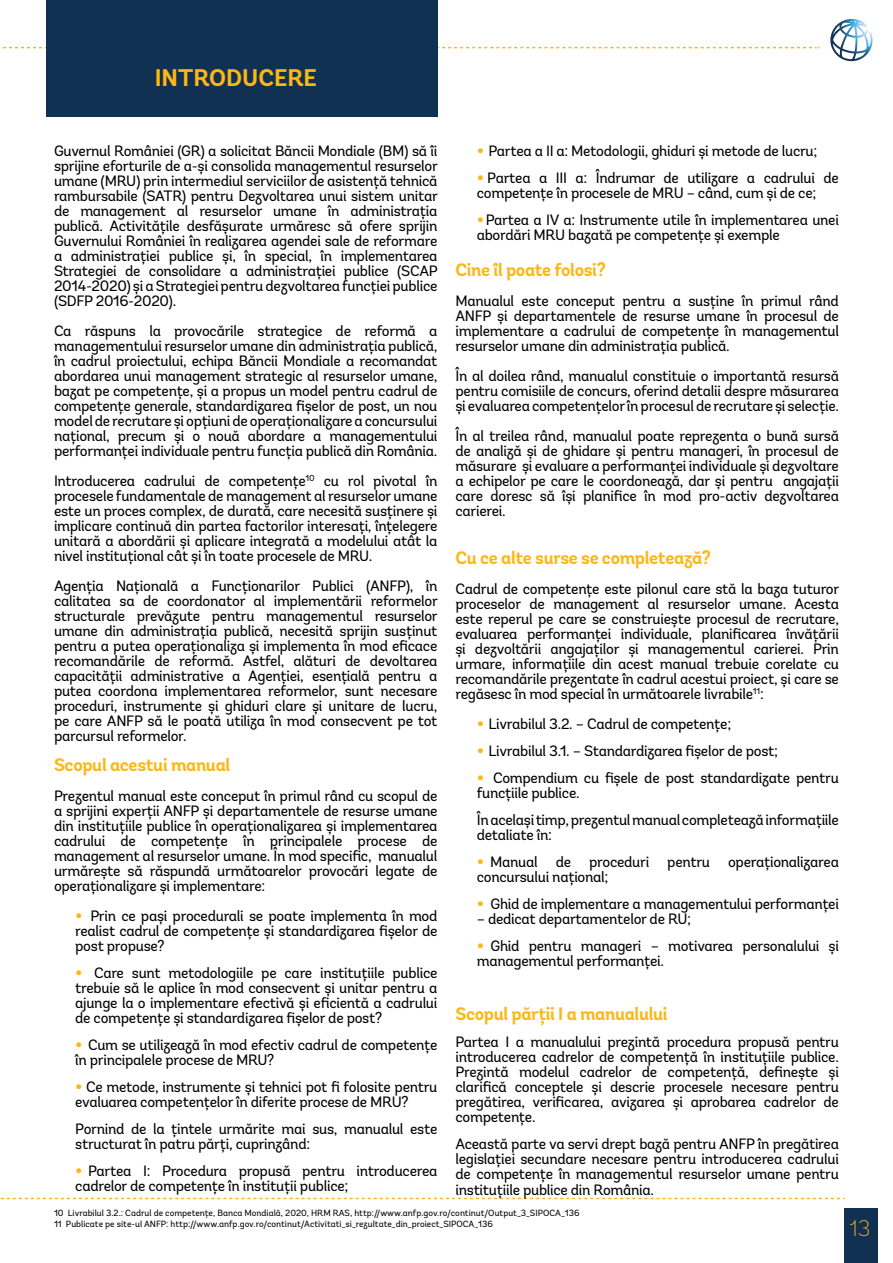
<style>
.page{position:relative;width:893px;height:1263px;background:#fff}
.page>*{position:absolute;margin:0;border:0;box-sizing:border-box;transform-origin:0 0}
.t1{font:700 24px "Andes";color:#fdb714}
.t2{font:200 22.5px "Andes";color:#fdb714}
.t3{font:700 18px "Andes";letter-spacing:-.02em;color:#fdb714}
.t4{font:700 18px "Andes";letter-spacing:-.02em;color:#fcb715}
.t5{font:15px/15px "Andes";letter-spacing:-.02em;color:#000;text-align:justify}
.t6{font:9px/10.8px "Andes";color:#000}
.s1{font-family:"Arial";font-weight:900;color:#fdb714}
</style>
<div class="page">
<svg style="left:0;top:1198px;width:844px;height:1px"></svg>
<svg style="left:3px;top:47px;width:817px;height:1px"></svg>
<div style="left:844px;top:1209px;width:34px;height:54px;background:#113153"></div>
<svg style="left:830px;top:19px;width:42px;height:42px"></svg>
<div style="left:45px;top:0;width:392px;height:116px;background:#113153"></div>
<h1 class="t1" style="left:155px;top:63px;width:164px">INTRODUCERE</h1>
<p class="t5" style="left:54px;top:143px;width:385px">Guvernul României (GR) a solicitat Băncii Mondiale (BM) să îi sprijine eforturile de a-și consolida managementul resurselor umane (MRU) prin intermediul serviciilor de asistență tehnică rambursabile (SATR) pentru Dezvoltarea unui sistem unitar de management al resurselor umane în administrația publică. Activitățile desfășurate urmăresc să ofere sprijin Guvernului României în realizarea agendei sale de reformare a administrației publice și, în special, în implementarea Strategiei de consolidare a administrației publice (SCAP 2014-2020) și a Strategiei pentru dezvoltarea funcției publice (SDFP 2016-2020).</p>
<p class="t5" style="left:54px;top:323px;width:385px">Ca răspuns la provocările strategice de reformă a managementului resurselor umane din administrația publică, în cadrul proiectului, echipa Băncii Mondiale a recomandat abordarea unui management strategic al resurselor umane, bazat pe competențe, și a propus un model pentru cadrul de competențe generale, standardizarea fișelor de post, un nou model de recrutare și opțiuni de operaționalizare a concursului național, precum și o nouă abordare a managementului performanței individuale pentru funcția publică din România.</p>
<p class="t5" style="left:54px;top:473px;width:385px">Introducerea cadrului de competențe<sup>10</sup> cu rol pivotal în procesele fundamentale de management al resurselor umane este un proces complex, de durată, care necesită susținere și implicare continuă din partea factorilor interesați, înțelegere unitară a abordării și aplicare integrată a modelului atât la nivel instituțional cât și în toate procesele de MRU.</p>
<p class="t5" style="left:54px;top:578px;width:385px">Agenția Națională a Funcționarilor Publici (ANFP), în calitatea sa de coordonator al implementării reformelor structurale prevăzute pentru managementul resurselor umane din administrația publică, necesită sprijin susținut pentru a putea operaționaliza și implementa în mod eficace recomandările de reformă. Astfel, alături de devoltarea capacității administrative a Agenției, esențială pentru a putea coordona implementarea reformelor, sunt necesare proceduri, instrumente și ghiduri clare și unitare de lucru, pe care ANFP să le poată utiliza în mod consecvent pe tot parcursul reformelor.</p>
<p class="t3" style="left:54px;top:753px;width:178px">Scopul acestui manual</p>
<p class="t5" style="left:54px;top:788px;width:385px">Prezentul manual este conceput în primul rând cu scopul de a sprijini experții ANFP și departamentele de resurse umane din instituțiile publice în operaționalizarea și implementarea cadrului de competențe în principalele procese de management al resurselor umane. În mod specific, manualul urmărește să răspundă următoarelor provocări legate de operaționalizare și implementare:</p>
<p class="t5" style="left:75px;top:908px;width:364px"><span class="s1">•</span> Prin ce pași procedurali se poate implementa în mod realist cadrul de competențe și standardizarea fișelor de post propuse?</p>
<p class="t5" style="left:75px;top:965px;width:364px"><span class="s1">•</span> Care sunt metodologiile pe care instituțiile publice trebuie să le aplice în mod consecvent și unitar pentru a ajunge la o implementare efectivă și eficientă a cadrului de competențe și standardizarea fișelor de post?</p>
<p class="t5" style="left:75px;top:1037px;width:364px"><span class="s1">•</span> Cum se utilizează în mod efectiv cadrul de competențe în principalele procese de MRU?</p>
<p class="t5" style="left:75px;top:1079px;width:364px"><span class="s1">•</span> Ce metode, instrumente și tehnici pot fi folosite pentru evaluarea competențelor în diferite procese de MRU?</p>
<p class="t5" style="left:75px;top:1121px;width:364px">Pornind de la țintele urmărite mai sus, manualul este structurat în patru părți, cuprinzând:</p>
<p class="t5" style="left:75px;top:1163px;width:364px"><span class="s1">•</span> Partea I: Procedura propusă pentru introducerea cadrelor de competențe în instituții publice;</p>
<p class="t5" style="left:477px;top:143px;width:342px"><span class="s1">•</span> Partea a II a: Metodologii, ghiduri și metode de lucru;</p>
<p class="t5" style="left:477px;top:170px;width:364px"><span class="s1">•</span> Partea a III a: Îndrumar de utilizare a cadrului de competențe în procesele de MRU – când, cum și de ce;</p>
<p class="t5" style="left:477px;top:212px;width:364px"><span class="s1">•</span>Partea a IV a: Instrumente utile în implementarea unei abordări MRU bazată pe competențe și exemple</p>
<p class="t3" style="left:455px;top:258px;width:152px">Cine îl poate folosi?</p>
<p class="t5" style="left:455px;top:293px;width:385px">Manualul este conceput pentru a susține în primul rând ANFP și departamentele de resurse umane în procesul de implementare a cadrului de competențe în managementul resurselor umane din administrația publică.</p>
<p class="t5" style="left:455px;top:368px;width:385px">În al doilea rând, manualul constituie o importantă resursă pentru comisiile de concurs, oferind detalii despre măsurarea și evaluarea competențelor în procesul de recrutare și selecție.</p>
<p class="t5" style="left:455px;top:428px;width:385px">În al treilea rând, manualul poate reprezenta o bună sursă de analiză și de ghidare și pentru manageri, în procesul de măsurare și evaluare a performanței individuale și dezvoltare a echipelor pe care le coordonează, dar și pentru angajații care doresc să își planifice în mod pro-activ dezvoltarea carierei.</p>
<p class="t3" style="left:455px;top:546px;width:257px">Cu ce alte surse se completează?</p>
<p class="t5" style="left:455px;top:581px;width:385px">Cadrul de competențe este pilonul care stă la baza tuturor proceselor de management al resurselor umane. Acesta este reperul pe care se construiește procesul de recrutare, evaluarea performanței individuale, planificarea învățării și dezvoltării angajaților și managementul carierei. Prin urmare, informațiile din acest manual trebuie corelate cu recomandările prezentate în cadrul acestui proiect, și care se regăsesc în mod special în următoarele livrabile<sup>11</sup>:</p>
<p class="t5" style="left:477px;top:716px;width:256px"><span class="s1">•</span> Livrabilul 3.2. – Cadrul de competențe;</p>
<p class="t5" style="left:477px;top:743px;width:303px"><span class="s1">•</span> Livrabilul 3.1. – Standardizarea fișelor de post;</p>
<p class="t5" style="left:477px;top:770px;width:364px"><span class="s1">•</span> Compendium cu fișele de post standardizate pentru funcțiile publice.</p>
<p class="t5" style="left:477px;top:812px;width:364px">În același timp, prezentul manual completează informațiile detaliate în:</p>
<p class="t5" style="left:477px;top:854px;width:364px"><span class="s1">•</span> Manual de proceduri pentru operaționalizarea concursului național;</p>
<p class="t5" style="left:477px;top:896px;width:364px"><span class="s1">•</span> Ghid de implementare a managementului performanței</p>
<p class="t5" style="left:477px;top:911px;width:216px">– dedicat departamentelor de RU;</p>
<p class="t5" style="left:477px;top:938px;width:364px"><span class="s1">•</span> Ghid pentru manageri – motivarea personalului și managementul performanței.</p>
<p class="t4" style="left:455px;top:1002px;width:214px">Scopul părții I a manualului</p>
<p class="t5" style="left:455px;top:1034px;width:385px">Partea I a manualului prezintă procedura propusă pentru introducerea cadrelor de competență în instituțiile publice.<br>Prezintă modelul cadrelor de competență, definește și clarifică conceptele și descrie procesele necesare pentru pregătirea, verificarea, avizarea și aprobarea cadrelor de competențe.</p>
<p class="t5" style="left:455px;top:1136px;width:385px">Această parte va servi drept bază pentru ANFP în pregătirea legislației secundare necesare pentru introducerea cadrului de competențe în managementul resurselor umane pentru instituțiile publice din România.</p>
<p class="t6" style="left:54px;top:1207px;width:527px">10 Livrabilul 3.2.: Cadrul de competențe, Banca Mondială, 2020, HRM RAS, http://www.anfp.gov.ro/continut/Output_3_SIPOCA_136<br>11 Publicate pe site-ul ANFP: http://www.anfp.gov.ro/continut/Activitati_si_rezultate_din_proiect_SIPOCA_136</p>
<h2 class="t2" style="left:850px;top:1215px;width:22px">13</h2>
</div>
